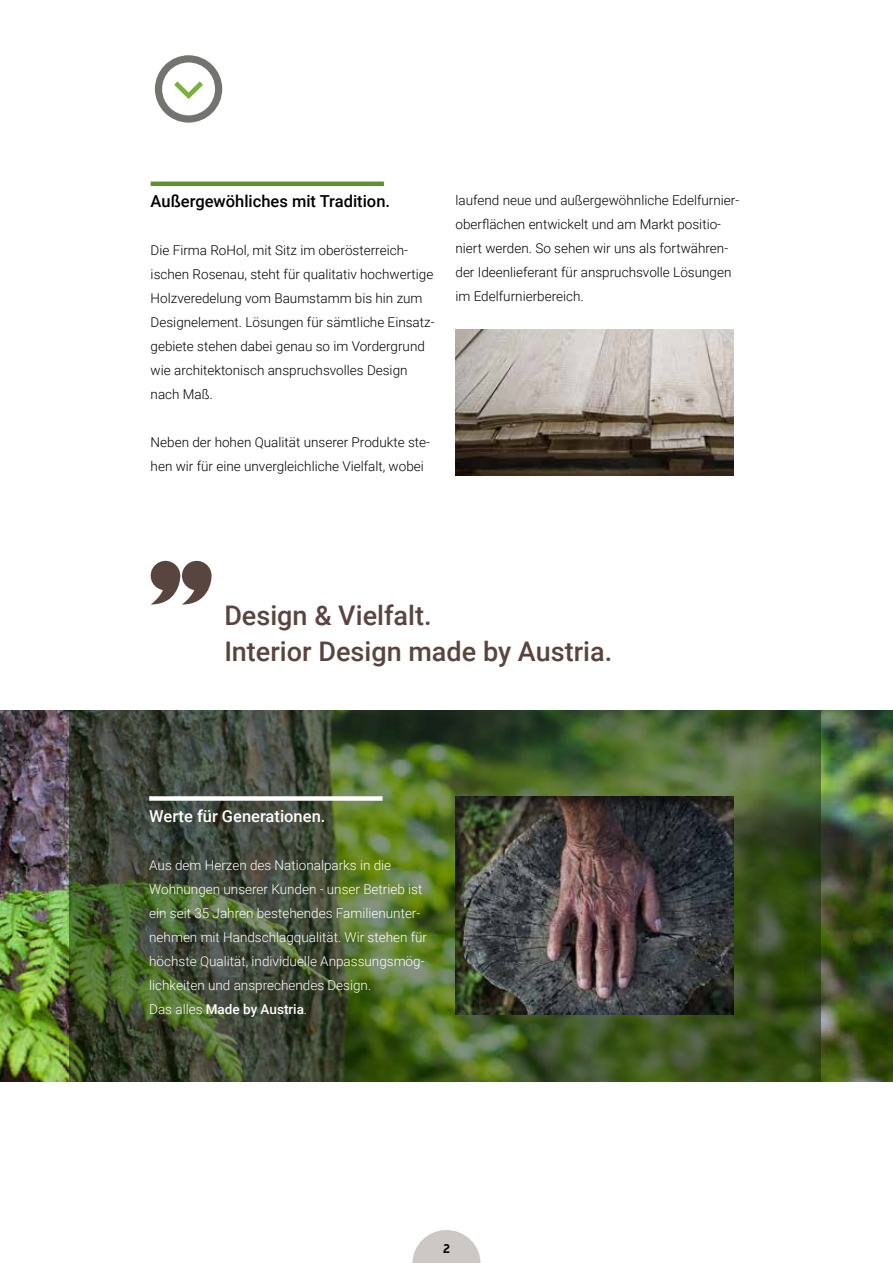
<style>
.page{position:relative;width:893px;height:1263px;background:#fff}
.page>*{position:absolute;margin:0;border:0;box-sizing:border-box;transform-origin:0 0}
.t1{font:500 27px/36px "Roboto";color:#594540}
.t2{font:500 16.5px "Roboto";color:#000}
.t3{font:500 16.5px "Roboto";color:#fff}
.t4{font:300 13.5px/24px "Roboto";color:#000}
.t5{font:300 13.5px/24px "Roboto";color:#fff}
.t6{font:700 13.5px "Baufra";color:#000}
.s1{font-weight:500}
</style>
<div class="page">
<svg style="left:412px;top:1230px;width:68px;height:33px"></svg>
<img style="left:455px;top:330px;width:279px;height:145px">
<hr style="left:151px;top:182px;width:233px;height:4px;background:#618e2e">
<svg style="left:155px;top:55px;width:67px;height:68px"></svg>
<img style="left:0;top:710px;width:893px;height:371px">
<img style="left:69px;top:710px;width:752px;height:371px">
<div style="left:149px;top:796px;width:233px;height:5px;background:#fff"></div>
<div style="left:453px;top:796px;width:282px;height:220px;background:#484848;opacity:.75"></div>
<svg style="left:151px;top:561px;width:61px;height:43px"></svg>
<p class="t2" style="left:151px;top:190px;width:241px">Außergewöhliches mit Tradition.</p>
<p class="t4" style="left:151px;top:238px;width:285px">Die Firma RoHol, mit Sitz im oberösterreich&shy;ischen Rosenau, steht für qualitativ hochwertige Holzveredelung vom Baumstamm bis hin zum Designelement. Lösungen für sämtliche Einsatz&shy;gebiete stehen dabei genau so im Vordergrund wie architektonisch anspruchsvolles Design nach Maß.</p>
<p class="t4" style="left:151px;top:430px;width:281px">Neben der hohen Qualität unserer Produkte ste&shy;hen wir für eine unvergleichliche Vielfalt, wobei</p>
<p class="t4" style="left:455px;top:188px;width:285px">laufend neue und außergewöhnliche Edelfurnier&shy;oberflächen entwickelt und am Markt positio&shy;niert werden. So sehen wir uns als fortwähren&shy;der Ideenlieferant für anspruchsvolle Lösungen im Edelfurnierbereich.</p>
<h1 class="t1" style="left:224px;top:596px;width:389px">Design &amp; Vielfalt.<br>Interior Design made by Austria.</h1>
<p class="t3" style="left:149px;top:805px;width:178px">Werte für Generationen.</p>
<p class="t5" style="left:149px;top:853px;width:279px">Aus dem Herzen des Nationalparks in die Wohnungen unserer Kunden - unser Betrieb ist ein seit 35 Jahren bestehendes Familienunter&shy;nehmen mit Handschlagqualität. Wir stehen für höchste Qualität, individuelle Anpassungsmög&shy;lichkeiten und ansprechendes Design.<br>Das alles <span class="s1">Made by Austria</span>.</p>
<p class="t6" style="left:443px;top:1238px;width:9px">2</p>
</div>
